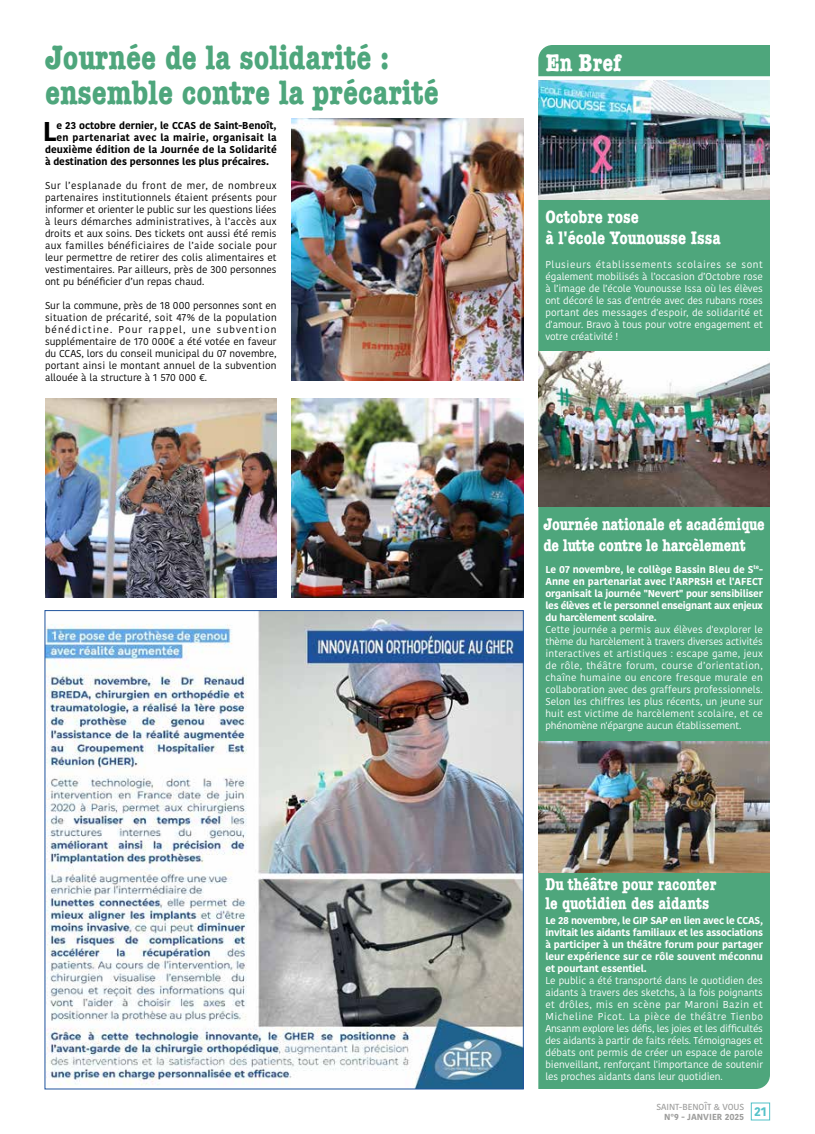
<style>
.page{position:relative;width:815px;height:1134px;background:#fff}
.page>*{position:absolute;margin:0;border:0;box-sizing:border-box;transform-origin:0 0}
.t1{font:700 condensed 35px/35px "American Typewriter";color:#4ea67c}
.t2{font:700 27.12px "Kohinoor Bangla";color:#000}
.t3{font:700 condensed 25px "American Typewriter";color:#fff}
.t4{font:700 condensed 18.75px/21.2px "American Typewriter";color:#fff}
.t5{font:700 condensed 17.5px/21.2px "American Typewriter";letter-spacing:-.01em;color:#fff}
.t6{font:10px/12px "Kohinoor Bangla";letter-spacing:-.01em;color:#fff;text-align:justify}
.t7{font:10px/12px "Kohinoor Bangla";color:#000;text-align:justify}
.t8{font:700 10px/12px "Kohinoor Bangla";letter-spacing:-.02em;color:#fff;text-align:justify}
.t9{font:700 10px "Kohinoor Bangla";letter-spacing:.015em;color:#000}
.t10{font:700 10px "Kohinoor Bangla";letter-spacing:.035em;color:#000}
.t11{font:500 8.75px/10px "Kohinoor Bangla";color:#9d9d9c}
.s1{font-weight:700}
</style>
<div class="page">
<div style="left:751px;top:1103px;width:19px;height:17px;border:1px solid #54c2c9"></div>
<div style="left:538px;top:199px;width:232px;height:890px;background:#4ea67c"></div>
<img style="left:292px;top:398px;width:231px;height:199px">
<img style="left:292px;top:118px;width:231px;height:263px">
<img style="left:45px;top:398px;width:232px;height:199px">
<img style="left:538px;top:81px;width:232px;height:118px">
<img style="left:538px;top:351px;width:232px;height:155px">
<img style="left:538px;top:742px;width:232px;height:130px">
<img style="left:47px;top:612px;width:475px;height:475px">
<div style="left:538px;top:45px;width:232px;height:31px;background:#4ea67c"></div>
<h1 class="t1" style="left:45px;top:40px;width:395px">Journée de la solidarité : ensemble contre la précarité</h1>
<h2 class="t2" style="left:43px;top:107px;width:15px">L</h2>
<p class="t9" style="left:57px;top:117px;width:221px">e 23 octobre dernier, le CCAS de Saint-Benoît,</p>
<p class="t10" style="left:57px;top:129px;width:222px">en partenariat avec la mairie, organisait la</p>
<p class="t9" style="left:45px;top:141px;width:233px">deuxième édition de la Journée de la Solidarité</p>
<p class="t9" style="left:45px;top:153px;width:225px">à destination des personnes les plus précaires.</p>
<p class="t7" style="left:45px;top:179px;width:233px">Sur l’esplanade du front de mer, de nombreux partenaires institutionnels étaient présents pour informer et orienter le public sur les questions liées à leurs démarches administratives, à l’accès aux droits et aux soins. Des tickets ont aussi été remis aux familles bénéficiaires de l’aide sociale pour leur permettre de retirer des colis alimentaires et vestimentaires. Par ailleurs, près de 300 personnes ont pu bénéficier d’un repas chaud.</p>
<p class="t7" style="left:45px;top:299px;width:233px">Sur la commune, près de 18 000 personnes sont en situation de précarité, soit 47% de la population bénédictine. Pour rappel, une subvention supplémentaire de 170 000€ a été votée en faveur du CCAS, lors du conseil municipal du 07 novembre, portant ainsi le montant annuel de la subvention allouée à la structure à 1 570 000 €.</p>
<h3 class="t3" style="left:546px;top:48px;width:77px">En Bref</h3>
<h3 class="t4" style="left:545px;top:206px;width:177px">Octobre rose<br>à l'école Younousse Issa</h3>
<p class="t6" style="left:545px;top:258px;width:219px">Plusieurs établissements scolaires se sont également mobilisés à l’occasion d’Octobre rose à l’image de l’école Younousse Issa où les élèves ont décoré le sas d’entrée avec des rubans roses portant des messages d'espoir, de solidarité et d'amour. Bravo à tous pour votre engagement et votre créativité !</p>
<h3 class="t5" style="left:543px;top:513px;width:223px">Journée nationale et académique de lutte contre le harcèlement</h3>
<p class="t8" style="left:545px;top:563px;width:219px">Le 07 novembre, le collège Bassin Bleu de S<sup>te</sup>-Anne en partenariat avec l’ARPRSH et l'AFECT organisait la journée "Nevert" pour sensibiliser les élèves et le personnel enseignant aux enjeux du harcèlement scolaire.</p>
<p class="t6" style="left:545px;top:623px;width:219px">Cette journée a permis aux élèves d'explorer le thème du harcèlement à travers diverses activités interactives et artistiques : escape game, jeux de rôle, théâtre forum, course d’orientation, chaîne humaine ou encore fresque murale en collaboration avec des graffeurs professionnels.<br>Selon les chiffres les plus récents, un jeune sur huit est victime de harcèlement scolaire, et ce phénomène n'épargne aucun établissement.</p>
<h3 class="t5" style="left:545px;top:875px;width:173px;line-height:18.8px">Du théâtre pour raconter le quotidien des aidants</h3>
<p class="t8" style="left:545px;top:914px;width:219px">Le 28 novembre, le GIP SAP en lien avec le CCAS, invitait les aidants familiaux et les associations à participer à un théâtre forum pour partager leur expérience sur ce rôle souvent méconnu et pourtant essentiel.</p>
<p class="t6" style="left:545px;top:975px;width:219px">Le public a été transporté dans le quotidien des aidants à travers des sketchs, à la fois poignants et drôles, mis en scène par Maroni Bazin et Micheline Picot. La pièce de théâtre Tienbo Ansanm explore les défis, les joies et les difficultés des aidants à partir de faits réels. Témoignages et débats ont permis de créer un espace de parole bienveillant, renforçant l'importance de soutenir les proches aidants dans leur quotidien.</p>
<p class="t11" style="left:664px;top:1102px;width:104px;text-indent:-8px">SAINT-BENOÎT &amp; VOUS<br><span class="s1">N°9 - JANVIER 2025</span> <sup>21</sup></p>
</div>
